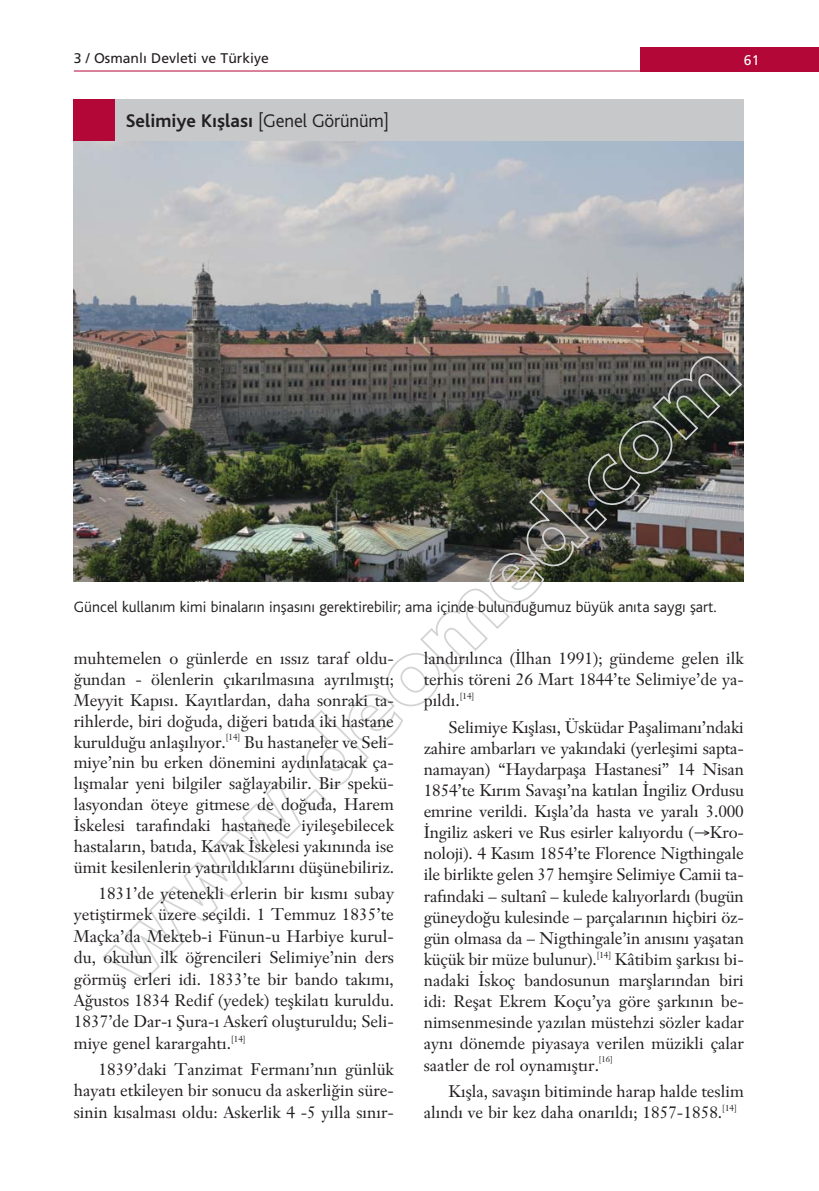
<style>
.page{position:relative;width:819px;height:1191px;background:#fff}
.page>*{position:absolute;margin:0;border:0;box-sizing:border-box;transform-origin:0 0}
.t1{font:700 19.25px "Bliss Turkish";color:#231f20}
.t2{font:16.62px/21.2px "Janson Text";color:#231f20;text-align:justify}
.t3{font:300 15.75px "Bliss Turkish";color:#231f20}
.t4{font:14px "Frutiger";color:#231f20}
.t5{font:14px "Frutiger";color:#fff}
.t6{font:8.4px "Janson Text";color:#231f20}
.s1{font-weight:300}
</style>
<div class="page">
<hr style="left:74px;top:71px;width:744px;height:1px;background:#b30738">
<div style="left:639px;top:47px;width:179px;height:24px;background:#b30738"></div>
<img style="left:74px;top:141px;width:669px;height:440px">
<div style="left:74px;top:100px;width:669px;height:41px;background:#c6c8ca"></div>
<div style="left:74px;top:100px;width:41px;height:41px;background:#b30738"></div>
<svg style="left:101px;top:356px;width:642px;height:624px"></svg>
<p class="t4" style="left:74px;top:52px;width:196px">3 / Osmanl› Devleti ve Türkiye</p>
<p class="t5" style="left:743px;top:54px;width:17px">61</p>
<p class="t1" style="left:126px;top:113px;width:265px">Selimiye K›fllas› <span class="s1">[Genel Görünüm]</span></p>
<p class="t3" style="left:74px;top:601px;width:644px">Güncel kullan›m kimi binalar›n inflas›n› gerektirebilir; ama içinde bulundu¤umuz büyük an›ta sayg› flart.</p>
<p class="t2" style="left:74px;top:650px;width:322px">muhtemelen o günlerde en ›ss›z taraf oldu-¤undan - ölenlerin ç›kar›lmas›na ayr›lm›flt›; Meyyit Kap›s›. Kay›tlardan, daha sonraki ta&shy;rihlerde, biri do¤uda, di¤eri bat›da iki hastane kuruldu¤u anlafl›l›yor.<sup>[14]</sup> Bu hastaneler ve Seli&shy;miye’nin bu erken dönemini ayd›nlatacak ça&shy;l›flmalar yeni bilgiler sa¤layabilir. Bir spekü&shy;lasyondan öteye gitmese de do¤uda, Harem ‹skelesi taraf›ndaki hastanede iyileflebilecek hastalar›n, bat›da, Kavak ‹skelesi yak›n›nda ise ümit kesilenlerin yat›r›ld›klar›n› düflünebiliriz.</p>
<p class="t2" style="left:74px;top:884px;width:321px;text-indent:25px">1831’de yetenekli erlerin bir k›sm› subay yetifltirmek üzere seçildi. 1 Temmuz 1835’te Maçka’da Mekteb-i Fünun-u Harbiye kurul&shy;du, okulun ilk ö¤rencileri Selimiye’nin ders görmüfl erleri idi. 1833’te bir bando tak›m›, A¤ustos 1834 Redif (yedek) teflkilat› kuruldu.<br>1837’de Dar-› fiura-› Askerî oluflturuldu; Seli&shy;miye genel karargaht›.<sup>[14]</sup></p>
<p class="t2" style="left:74px;top:1060px;width:321px;text-indent:25px">1839’daki Tanzimat Ferman›’n›n günlük hayat› etkileyen bir sonucu da askerli¤in süre&shy;sinin k›salmas› oldu: Askerlik 4 -5 y›lla s›n›r-</p>
<p class="t2" style="left:424px;top:649px;width:321px">land›r›l›nca (‹lhan 1991); gündeme gelen ilk terhis töreni 26 Mart 1844’te Selimiye’de ya&shy;p›ld›.<sup>[14]</sup></p>
<p class="t2" style="left:424px;top:718px;width:321px;text-indent:25px">Selimiye K›fllas›, Üsküdar Paflaliman›’ndaki zahire ambarlar› ve yak›ndaki (yerleflimi sapta&shy;namayan) “Haydarpafla Hastanesi” 14 Nisan 1854’te K›r›m Savafl›’na kat›lan ‹ngiliz Ordusu emrine verildi. K›flla’da hasta ve yaral› 3.000 ‹ngiliz askeri ve Rus esirler kal›yordu (→Kro&shy;noloji). 4 Kas›m 1854’te Florence Nigthingale ile birlikte gelen 37 hemflire Selimiye Camii ta&shy;raf›ndaki – sultanî – kulede kal›yorlard› (bugün güneydo¤u kulesinde – parçalar›n›n hiçbiri öz&shy;gün olmasa da – Nigthingale’in an›s›n› yaflatan küçük bir müze bulunur).<sup>[14]</sup> Kâtibim flark›s› bi&shy;nadaki ‹skoç bandosunun marfllar›ndan biri idi: Reflat Ekrem Koçu’ya göre flark›n›n be&shy;nimsenmesinde yaz›lan müstehzi sözler kadar ayn› dönemde piyasaya verilen müzikli çalar saatler de rol oynam›flt›r.</p>
<p class="t6" style="left:599px;top:1056px;width:15px">[16]</p>
<p class="t2" style="left:424px;top:1082px;width:321px;text-indent:25px">K›flla, savafl›n bitiminde harap halde teslim al›nd› ve bir kez daha onar›ld›; 1857-1858.<sup>[14]</sup></p>
</div>
